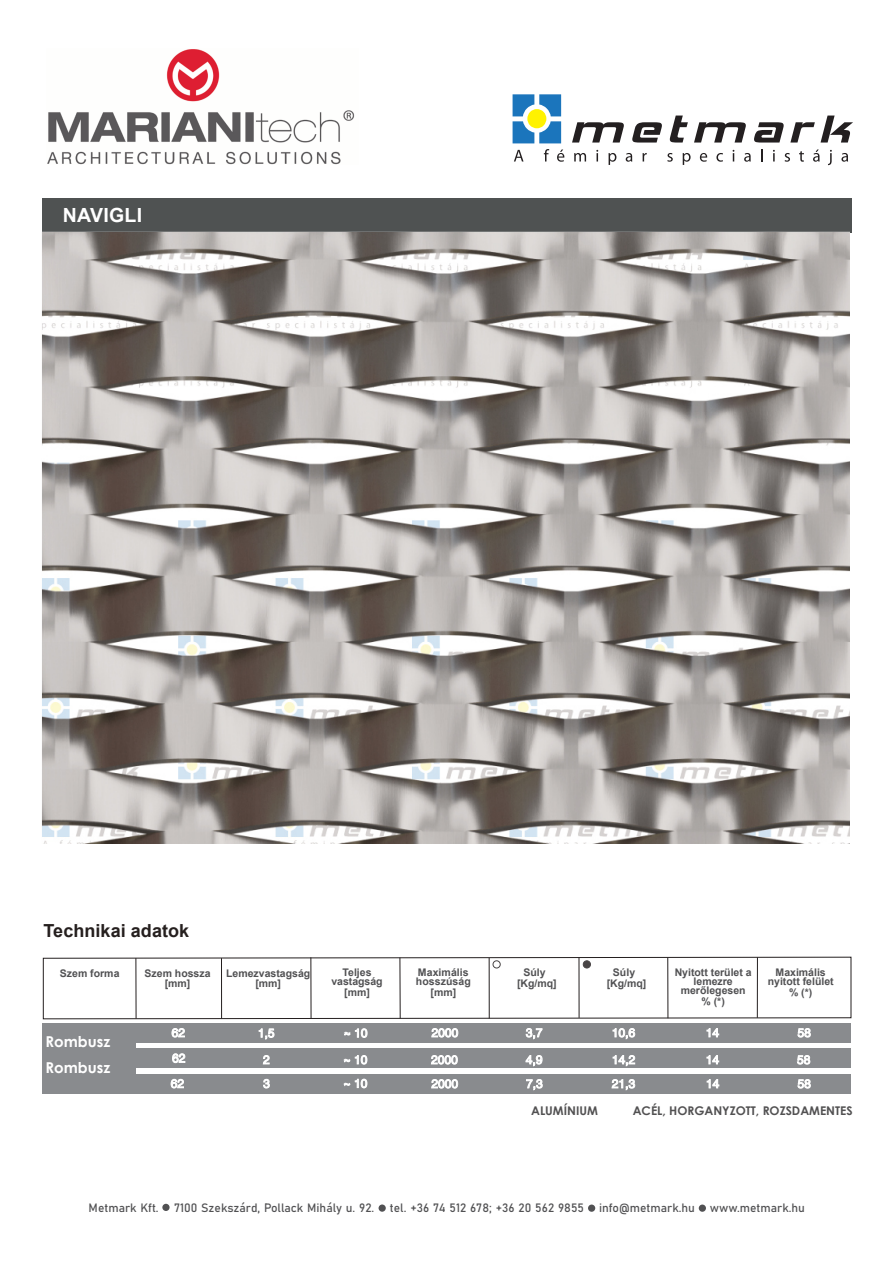
<style>
.page{position:relative;width:894px;height:1263px;background:#fff}
.page>*{position:absolute;margin:0;border:0;box-sizing:border-box;transform-origin:0 0}
.t1{font:700 19.5px "Arial";letter-spacing:.01em;color:#fff}
.t2{font:700 18px "Arial";letter-spacing:.005em;color:#251f1e}
.t3{font:700 15px/26.2px "Century Gothic";color:#fff}
.t4{font:12px "Bahnschrift";color:#515153}
.t5{font:700 12px "Century Gothic";color:#525152}
.t6{font:12px "Arial";color:#fff}
.t7{font:700 10.5px/9px "Arial";color:#515153;text-align:center}
</style>
<div class="page">
<svg style="left:43px;top:957px;width:808px;height:62px"></svg>
<hr style="left:221px;top:958px;width:1px;height:60px;background:#241f1f">
<hr style="left:310px;top:957px;width:1px;height:61px;background:#241f1f">
<hr style="left:488px;top:958px;width:1px;height:60px;background:#241f1f">
<hr style="left:578px;top:958px;width:1px;height:60px;background:#241f1f">
<hr style="left:667px;top:957px;width:1px;height:61px;background:#241f1f">
<hr style="left:756px;top:957px;width:1px;height:61px;background:#241f1f">
<hr style="left:136px;top:958px;width:1px;height:60px;background:#241f1f">
<hr style="left:399px;top:958px;width:1px;height:60px;background:#241f1f">
<div style="left:43px;top:198px;width:808px;height:35px;background:#4f5252"></div>
<div style="left:43px;top:1023px;width:807px;height:19px;background:#898b8e"></div>
<div style="left:43px;top:1048px;width:807px;height:20px;background:#898b8e"></div>
<div style="left:43px;top:1074px;width:807px;height:19px;background:#898b8e"></div>
<svg style="left:797px;top:1028px;width:13px;height:9px"></svg>
<svg style="left:797px;top:1055px;width:12px;height:9px"></svg>
<svg style="left:797px;top:1079px;width:13px;height:9px"></svg>
<svg style="left:706px;top:1028px;width:12px;height:9px"></svg>
<svg style="left:706px;top:1055px;width:12px;height:9px"></svg>
<svg style="left:706px;top:1079px;width:12px;height:9px"></svg>
<svg style="left:612px;top:1028px;width:22px;height:11px"></svg>
<svg style="left:612px;top:1055px;width:22px;height:11px"></svg>
<svg style="left:611px;top:1079px;width:23px;height:11px"></svg>
<svg style="left:526px;top:1028px;width:16px;height:11px"></svg>
<svg style="left:525px;top:1055px;width:17px;height:11px"></svg>
<svg style="left:526px;top:1079px;width:16px;height:11px"></svg>
<svg style="left:431px;top:1028px;width:27px;height:9px"></svg>
<svg style="left:431px;top:1055px;width:26px;height:9px"></svg>
<svg style="left:431px;top:1079px;width:26px;height:9px"></svg>
<svg style="left:344px;top:1029px;width:23px;height:9px"></svg>
<svg style="left:344px;top:1055px;width:23px;height:9px"></svg>
<svg style="left:344px;top:1079px;width:23px;height:9px"></svg>
<svg style="left:259px;top:1029px;width:15px;height:10px"></svg>
<svg style="left:263px;top:1055px;width:6px;height:9px"></svg>
<svg style="left:263px;top:1079px;width:6px;height:9px"></svg>
<svg style="left:172px;top:1028px;width:12px;height:9px"></svg>
<svg style="left:172px;top:1054px;width:13px;height:9px"></svg>
<svg style="left:171px;top:1079px;width:12px;height:9px"></svg>
<div style="left:42px;top:1023px;width:93px;height:70px;background:#898b8e"></div>
<div style="left:492px;top:961px;width:8px;height:7px;border:1px solid #484445;border-radius:50%"></div>
<div style="left:583px;top:961px;width:7px;height:7px;background:#484445;border-radius:50%"></div>
<div style="left:583px;top:961px;width:7px;height:7px;border:1px solid #484445;border-radius:50%"></div>
<img style="left:42px;top:232px;width:807px;height:611px">
<img style="left:47px;top:49px;width:308px;height:116px">
<svg style="left:572px;top:122px;width:51px;height:21px"></svg>
<svg style="left:632px;top:122px;width:29px;height:21px"></svg>
<svg style="left:669px;top:116px;width:18px;height:27px"></svg>
<svg style="left:694px;top:122px;width:51px;height:21px"></svg>
<svg style="left:754px;top:122px;width:29px;height:21px"></svg>
<svg style="left:790px;top:122px;width:24px;height:21px"></svg>
<svg style="left:820px;top:116px;width:32px;height:27px"></svg>
<svg style="left:512px;top:94px;width:49px;height:49px"></svg>
<svg style="left:514px;top:150px;width:9px;height:12px"></svg>
<svg style="left:543px;top:149px;width:6px;height:13px"></svg>
<svg style="left:557px;top:150px;width:7px;height:12px"></svg>
<svg style="left:574px;top:153px;width:12px;height:9px"></svg>
<svg style="left:596px;top:150px;width:2px;height:12px"></svg>
<svg style="left:608px;top:153px;width:8px;height:12px"></svg>
<svg style="left:625px;top:153px;width:7px;height:9px"></svg>
<svg style="left:642px;top:153px;width:4px;height:9px"></svg>
<svg style="left:667px;top:153px;width:5px;height:9px"></svg>
<svg style="left:682px;top:153px;width:8px;height:12px"></svg>
<svg style="left:699px;top:153px;width:8px;height:9px"></svg>
<svg style="left:716px;top:153px;width:6px;height:9px"></svg>
<svg style="left:732px;top:150px;width:2px;height:12px"></svg>
<svg style="left:744px;top:153px;width:6px;height:9px"></svg>
<svg style="left:761px;top:149px;width:1px;height:13px"></svg>
<svg style="left:784px;top:153px;width:5px;height:9px"></svg>
<svg style="left:799px;top:151px;width:4px;height:11px"></svg>
<svg style="left:813px;top:150px;width:6px;height:12px"></svg>
<svg style="left:828px;top:150px;width:3px;height:15px"></svg>
<svg style="left:841px;top:153px;width:6px;height:9px"></svg>
<svg style="left:587px;top:1204px;width:8px;height:8px"></svg>
<svg style="left:698px;top:1204px;width:7px;height:8px"></svg>
<div style="left:162px;top:1204px;width:7px;height:7px;background:#515153;border-radius:50%"></div>
<div style="left:378px;top:1204px;width:7px;height:8px;background:#515153;border-radius:50%"></div>
<h1 class="t1" style="left:63px;top:208px;width:81px">NAVIGLI</h1>
<h2 class="t2" style="left:44px;top:923px;width:147px">Technikai adatok</h2>
<p class="t7" style="left:144px;top:968px;width:67px;line-height:10.8px">Szem hossza [mm]</p>
<p class="t7" style="left:226px;top:968px;width:86px;line-height:10.8px">Lemezvastagság [mm]</p>
<p class="t7" style="left:331px;top:969px;width:53px">Teljes vastagság</p>
<p class="t7" style="left:344px;top:989px;width:27px">[mm]</p>
<p class="t7" style="left:60px;top:969px;width:61px">Szem forma</p>
<h3 class="t3" style="left:45px;top:1029px;width:66px">Rombusz<br>Rombusz</h3>
<p class="t6" style="left:172px;top:1054px;width:15px">62</p>
<p class="t6" style="left:258px;top:1028px;width:18px">1,5</p>
<p class="t6" style="left:344px;top:1028px;width:25px">~ 10</p>
<p class="t6" style="left:343px;top:1079px;width:25px">~ 10</p>
<p class="t7" style="left:416px;top:968px;width:56px;text-align:left">Maximális hosszúság</p>
<p class="t7" style="left:430px;top:988px;width:27px">[mm]</p>
<p class="t7" style="left:517px;top:968px;width:41px;line-height:10.8px">Súly [Kg/mq]</p>
<p class="t7" style="left:606px;top:968px;width:41px;line-height:10.8px">Súly [Kg/mq]</p>
<p class="t7" style="left:674px;top:968px;width:79px">Nyitott terület a lemezre merőlegesen</p>
<p class="t7" style="left:701px;top:997px;width:25px">% (*)</p>
<p class="t7" style="left:767px;top:968px;width:67px">Maximális nyitott felület</p>
<p class="t7" style="left:788px;top:988px;width:25px">% (*)</p>
<p class="t5" style="left:531px;top:1106px;width:68px">ALUMÍNIUM</p>
<p class="t5" style="left:632px;top:1106px;width:221px">ACÉL, HORGANYZOTT, ROZSDAMENTES</p>
<p class="t4" style="left:89px;top:1202px;width:71px">Metmark Kft.</p>
<p class="t4" style="left:174px;top:1202px;width:201px">7100 Szekszárd, Pollack Mihály u. 92.</p>
<p class="t4" style="left:390px;top:1202px;width:416px">tel. +36 74 512 678; +36 20 562 9855 info@metmark.hu www.metmark.hu</p>
</div>
